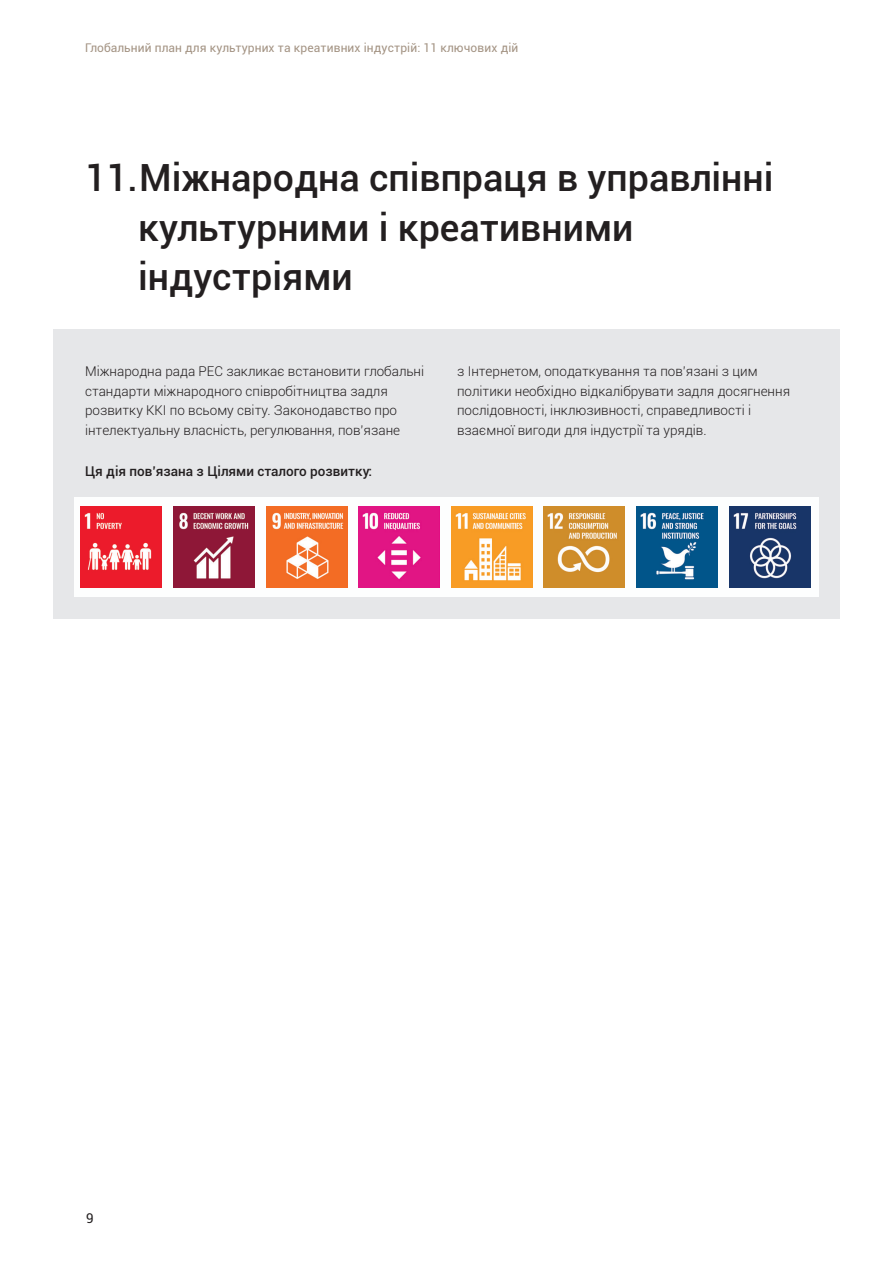
<style>
.page{position:relative;width:893px;height:1263px;background:#fff}
.page>*{position:absolute;margin:0;border:0;box-sizing:border-box;transform-origin:0 0}
.t1{font:500 37.5px/49.5px "Roboto";color:#231f20}
.t2{font:300 13.5px/19.5px "Roboto";color:#231f20}
.t3{font:500 13.5px "Roboto";color:#231f20}
.t4{font:13.5px "Roboto";color:#231f20}
.t5{font:12px "Roboto";letter-spacing:.01em;color:#a49484}
</style>
<div class="page">
<div style="left:53px;top:330px;width:787px;height:289px;background:#e6e7e9"></div>
<div style="left:74px;top:497px;width:745px;height:100px;background:#fdfefe"></div>
<img style="left:81px;top:506px;width:81px;height:81px">
<img style="left:173px;top:506px;width:81px;height:81px">
<img style="left:266px;top:506px;width:81px;height:81px">
<img style="left:359px;top:506px;width:81px;height:81px">
<img style="left:451px;top:506px;width:81px;height:81px">
<img style="left:544px;top:506px;width:81px;height:81px">
<img style="left:636px;top:506px;width:81px;height:81px">
<img style="left:729px;top:506px;width:81px;height:81px">
<p class="t5" style="left:85px;top:39px;width:435px">Глобальний план для культурних та креативних індустрій: 11 ключових дій</p>
<h1 class="t1" style="left:138px;top:152px;width:637px;text-indent:-53px">11.Міжнародна співпраця в управлінні культурними і креативними індустріями</h1>
<p class="t2" style="left:85px;top:361px;width:341px">Міжнародна рада PEC закликає встановити глобальні стандарти міжнародного співробітництва задля розвитку ККІ по всьому світу. Законодавство про інтелектуальну власність, регулювання, пов’язане</p>
<p class="t2" style="left:457px;top:361px;width:334px">з Інтернетом, оподаткування та пов’язані з цим політики необхідно відкалібрувати задля досягнення послідовності, інклюзивності, справедливості і взаємної вигоди для індустрії та урядів.</p>
<p class="t3" style="left:85px;top:462px;width:289px">Ця дія пов’язана з Цілями сталого розвитку:</p>
<p class="t4" style="left:86px;top:1208px;width:9px">9</p>
</div>
